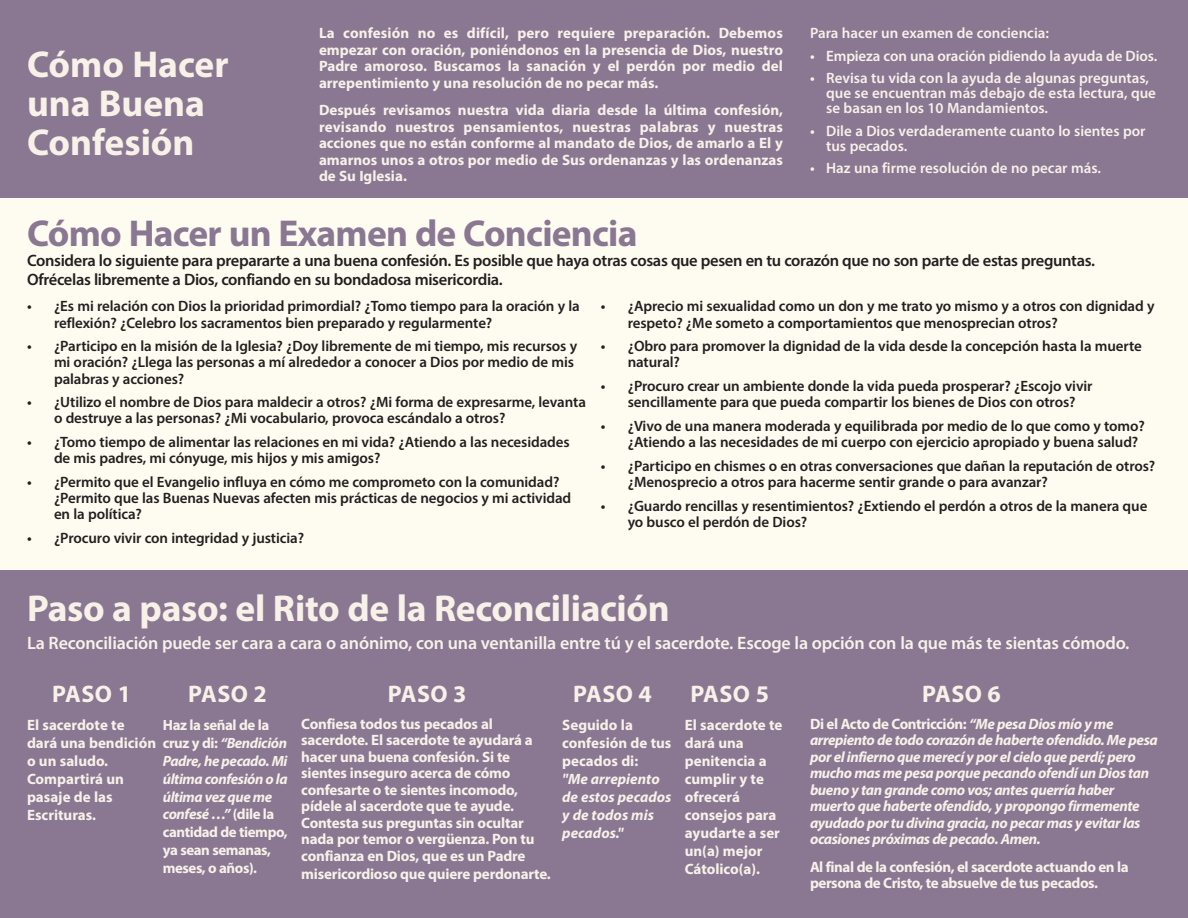
<style>
.page{position:relative;width:1188px;height:918px;background:#fefbf0}
.page>*{position:absolute;margin:0;border:0;box-sizing:border-box;transform-origin:0 0}
.t1{font:700 37.5px/39px "Myriad Pro";letter-spacing:-.01em;color:#f8f1e8}
.t2{font:700 37.5px "Myriad Pro";letter-spacing:-.02em;color:#8a7893}
.t3{font:700 24px "Myriad Pro";letter-spacing:.02em;color:#f8f1e8}
.t4{font:600 18px "Myriad Pro";letter-spacing:-.01em;color:#f8f1e8}
.t5{font:600 16.5px/19.8px "Myriad Pro";letter-spacing:-.02em;color:#231f20}
.t6{font:600 15px/16.2px "Myriad Pro";letter-spacing:-.005em;color:#231f20}
.t7{font:700 15px/16.5px "Myriad Pro";letter-spacing:-.015em;color:#f8f1e8}
.t8{font:italic 700 15px/16.5px "Myriad Pro";letter-spacing:-.03em;color:#f8f1e8}
.t9{font:600 15px/15px "Myriad Pro";color:#f8f1e8}
.t10{font:italic 700 15px/18px "Myriad Pro";color:#f8f1e8}
.t11{font:italic 700 14.85px/17.9px "Myriad Pro";letter-spacing:-.03em;color:#f8f1e8}
.t12{font:700 14.85px "Myriad Pro";letter-spacing:-.03em;color:#f8f1e8}
.s1{font-size:14.85px}
.s2{font-style:italic;font-size:14.85px}
.s3{font-style:normal}
</style>
<div class="page">
<div style="left:0;top:570px;width:1188px;height:348px;background:#8a7893"></div>
<div style="left:0;top:0;width:1188px;height:198px;background:#8a7893"></div>
<h1 class="t1" style="left:27px;top:44px;width:203px">Cómo Hacer una Buena<br>Confesión</h1>
<p class="t7" style="left:319px;top:24px;width:466px;text-align:justify">La confesión no es difícil, pero requiere preparación. Debemos empezar con oración, poniéndonos en la presencia de Dios, nuestro Padre amoroso. Buscamos la sanación y el perdón por medio del arrepentimiento y una resolución de no pecar más.</p>
<p class="t7" style="left:319px;top:101px;width:466px;text-align:justify">Después revisamos nuestra vida diaria desde la última confesión, revisando nuestros pensamientos, nuestras palabras y nuestras acciones que no están conforme al mandato de Dios, de amarlo a El y amarnos unos a otros por medio de Sus ordenanzas y las ordenanzas de Su Iglesia.</p>
<p class="t9" style="left:810px;top:25px;width:241px">Para hacer un examen de conciencia:</p>
<p class="t9" style="left:810px;top:48px;width:349px">• Empieza con una oración pidiendo la ayuda de Dios.</p>
<p class="t9" style="left:826px;top:70px;width:331px;text-indent:-16px">• Revisa tu vida con la ayuda de algunas preguntas, que se encuentran más debajo de esta lectura, que se basan en los 10 Mandamientos.</p>
<p class="t9" style="left:826px;top:123px;width:321px;text-indent:-16px">• Dile a Dios verdaderamente cuanto lo sientes por tus pecados.</p>
<p class="t9" style="left:810px;top:161px;width:293px">• Haz una firme resolución de no pecar más.</p>
<h1 class="t2" style="left:27px;top:209px;width:612px">Cómo Hacer un Examen de Conciencia</h1>
<p class="t5" style="left:27px;top:250px;width:1070px">Considera lo siguiente para prepararte a una buena confesión. Es posible que haya otras cosas que pesen en tu corazón que no son parte de estas preguntas.<br>Ofrécelas libremente a Dios, confiando en su bondadosa misericordia.</p>
<p class="t6" style="left:54px;top:298px;width:527px;text-indent:-27px">• ¿Es mi relación con Dios la prioridad primordial? ¿Tomo tiempo para la oración y la reflexión? ¿Celebro los sacramentos bien preparado y regularmente?</p>
<p class="t6" style="left:54px;top:338px;width:525px;text-indent:-27px">• ¿Participo en la misión de la Iglesia? ¿Doy libremente de mi tiempo, mis recursos y mi oración? ¿Llega las personas a mí alrededor a conocer a Dios por medio de mis palabras y acciones?</p>
<p class="t6" style="left:54px;top:394px;width:533px;text-indent:-27px">• ¿Utilizo el nombre de Dios para maldecir a otros? ¿Mi forma de expresarme, levanta o destruye a las personas? ¿Mi vocabulario, provoca escándalo a otros?</p>
<p class="t6" style="left:54px;top:434px;width:517px;text-indent:-27px">• ¿Tomo tiempo de alimentar las relaciones en mi vida? ¿Atiendo a las necesidades de mis padres, mi cónyuge, mis hijos y mis amigos?</p>
<p class="t6" style="left:54px;top:473px;width:519px;text-indent:-27px">• ¿Permito que el Evangelio influya en cómo me comprometo con la comunidad? ¿Permito que las Buenas Nuevas afecten mis prácticas de negocios y mi actividad en la política?</p>
<p class="t6" style="left:27px;top:529px;width:279px">• ¿Procuro vivir con integridad y justicia?</p>
<p class="t6" style="left:628px;top:298px;width:528px;text-indent:-27px">• ¿Aprecio mi sexualidad como un don y me trato yo mismo y a otros con dignidad y respeto? ¿Me someto a comportamientos que menosprecian otros?</p>
<p class="t6" style="left:628px;top:338px;width:516px;text-indent:-27px">• ¿Obro para promover la dignidad de la vida desde la concepción hasta la muerte natural?</p>
<p class="t6" style="left:628px;top:378px;width:466px;text-indent:-27px">• ¿Procuro crear un ambiente donde la vida pueda prosperar? ¿Escojo vivir sencillamente para que pueda compartir los bienes de Dios con otros?</p>
<p class="t6" style="left:628px;top:417px;width:519px;text-indent:-27px">• ¿Vivo de una manera moderada y equilibrada por medio de lo que como y tomo? ¿Atiendo a las necesidades de mi cuerpo con ejercicio apropiado y buena salud?</p>
<p class="t6" style="left:628px;top:457px;width:529px;text-indent:-27px">• ¿Participo en chismes o en otras conversaciones que dañan la reputación de otros? ¿Menosprecio a otros para hacerme sentir grande o para avanzar?</p>
<p class="t6" style="left:628px;top:497px;width:521px;text-indent:-27px">• ¿Guardo rencillas y resentimientos? ¿Extiendo el perdón a otros de la manera que yo busco el perdón de Dios?</p>
<h1 class="t1" style="left:27px;top:587px;width:644px">Paso a paso: el Rito de la Reconciliación</h1>
<p class="t4" style="left:27px;top:632px;width:1104px">La Reconciliación puede ser cara a cara o anónimo, con una ventanilla entre tú y el sacerdote. Escoge la opción con la que más te sientas cómodo.</p>
<h2 class="t3" style="left:52px;top:678px;width:80px">Paso 1</h2>
<p class="t7" style="left:27px;top:716px;width:262px;line-height:18px">El sacerdote te<br>dará una bendición <span class="s1">cruz y di:</span> <span class="s2">“Bendición </span>o un saludo.<br>Compartirá un<br>pasaje de las<br>Escrituras.</p>
<h2 class="t3" style="left:188px;top:678px;width:80px">Paso 2</h2>
<p class="t12" style="left:163px;top:716px;width:108px">Haz la señal de la</p>
<p class="t11" style="left:163px;top:752px;width:126px">Padre, he pecado. Mi última confesión o la última vez que me confesé …” <span class="s3">(dile la cantidad de tiempo, ya sean semanas, meses, o años).</span></p>
<h2 class="t3" style="left:388px;top:678px;width:80px">Paso 3</h2>
<p class="t7" style="left:301px;top:715px;width:235px">Confiesa todos tus pecados al sacerdote. El sacerdote te ayudará a hacer una buena confesión. Si te sientes inseguro acerca de cómo confesarte o te sientes incomodo, pídele al sacerdote que te ayude.<br>Contesta sus preguntas sin ocultar nada por temor o vergüenza. Pon tu confianza en Dios, que es un Padre</p>
<p class="t7" style="left:301px;top:865px;width:251px">misericordioso que quiere perdonarte.</p>
<h2 class="t3" style="left:573px;top:678px;width:80px">Paso 4</h2>
<p class="t7" style="left:562px;top:716px;width:111px;line-height:18px">Seguido la confesión de tus pecados di:</p>
<p class="t10" style="left:562px;top:770px;width:111px">"Me arrepiento de estos pecados y de todos mis pecados."</p>
<h2 class="t3" style="left:690px;top:678px;width:80px">Paso 5</h2>
<p class="t7" style="left:685px;top:716px;width:99px;line-height:18px">El sacerdote te dará una penitencia a cumplir y te ofrecerá consejos para ayudarte a ser un(a) mejor<br>Cátolico(a).</p>
<h2 class="t3" style="left:922px;top:678px;width:80px">Paso 6</h2>
<p class="t8" style="left:810px;top:715px;width:349px"><span class="s3">Di el Acto de Contricción:</span> “Me pesa Dios mío y me arrepiento de todo corazón de haberte ofendido. Me pesa por el infierno que merecí y por el cielo que perdí; pero mucho mas me pesa porque pecando ofendí un Dios tan bueno y tan grande como vos; antes querría haber muerto que haberte ofendido, y propongo firmemente ayudado por tu divina gracia, no pecar mas y evitar las ocasiones próximas de pecado. Amen.</p>
<p class="t7" style="left:810px;top:858px;width:320px">Al final de la confesión, el sacerdote actuando en la persona de Cristo, te absuelve de tus pecados.</p>
</div>
